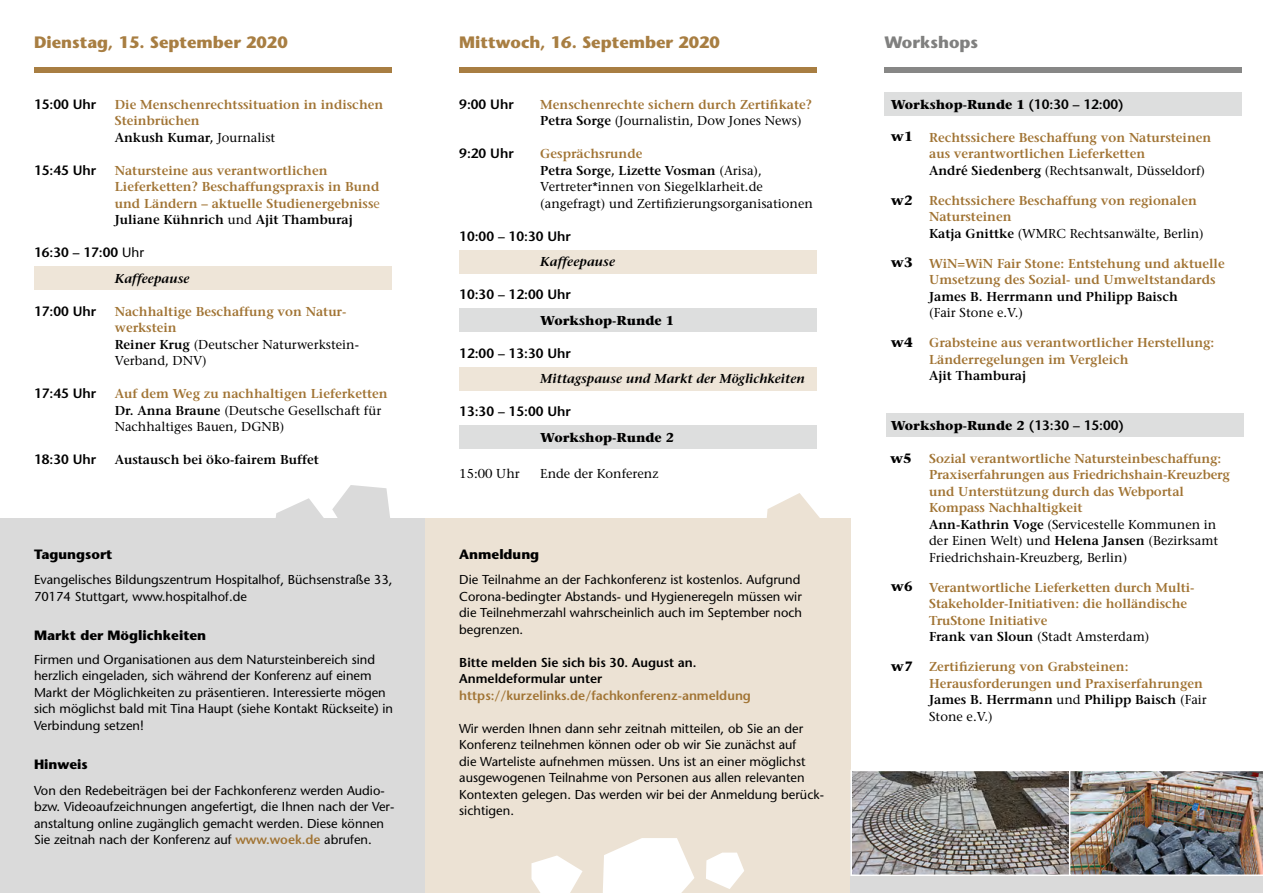
<style>
.page{position:relative;width:1263px;height:893px;background:#fff}
.page>*{position:absolute;margin:0;border:0;box-sizing:border-box;transform-origin:0 0}
.t1{font:700 16.5px "Stone Sans";color:#a87e42}
.t2{font:700 16.5px "Stone Sans";color:#80807f}
.t3{font:600 13.5px "Stone Sans";color:#000}
.t4{font:700 13.5px "Stone Sans";color:#000}
.t5{font:700 13.5px "Stone Serif";color:#000}
.t6{font:600 12.9px/16.5px "Stone Serif";color:#a17434}
.t7{font:12.9px/16.5px "Stone Sans";color:#000}
.t8{font:12.9px/16.5px "Stone Serif";color:#000}
.t9{font:700 12.9px "Stone Serif";color:#000}
.t10{font:600 12.9px "Stone Serif";color:#000}
.t11{font:italic 600 12.9px "Stone Serif";letter-spacing:-.005em;color:#000}
.t12{font:600 12.9px/16.5px "Stone Sans";color:#000}
.t13{font:600 12.9px "Stone Sans";color:#a17434}
.s1{color:#000}
.s2{font-weight:400;color:#000}
.s3{font-weight:400}
.s4{font-weight:600;color:#a17434}
.s5{font-weight:600}
.s6{font-family:"Stone Sans";font-weight:600;font-size:13.5px}
</style>
<div class="page">
<div style="left:459px;top:367px;width:357px;height:23px;background:#eee5d8"></div>
<div style="left:34px;top:266px;width:357px;height:24px;background:#eee5d8"></div>
<div style="left:459px;top:250px;width:357px;height:23px;background:#eee5d8"></div>
<div style="left:0;top:519px;width:425px;height:374px;background:#dadada"></div>
<div style="left:425px;top:519px;width:425px;height:374px;background:#ece2d4"></div>
<svg style="left:706px;top:853px;width:38px;height:36px"></svg>
<svg style="left:603px;top:838px;width:91px;height:55px"></svg>
<div style="left:887px;top:414px;width:357px;height:23px;background:#dddede"></div>
<div style="left:884px;top:92px;width:358px;height:24px;background:#dddede"></div>
<div style="left:459px;top:425px;width:357px;height:23px;background:#dddede"></div>
<div style="left:459px;top:309px;width:357px;height:23px;background:#dddede"></div>
<div style="left:34px;top:67px;width:357px;height:5px;background:#a87e42"></div>
<div style="left:459px;top:67px;width:357px;height:5px;background:#a87e42"></div>
<div style="left:884px;top:67px;width:358px;height:5px;background:#878786"></div>
<div style="left:850px;top:783px;width:413px;height:110px;background:#dadada"></div>
<img style="left:853px;top:773px;width:216px;height:100px">
<div style="left:850px;top:770px;width:234px;height:106px;border:2px solid #fff"></div>
<img style="left:1069px;top:770px;width:194px;height:106px">
<svg style="left:531px;top:855px;width:51px;height:38px"></svg>
<svg style="left:272px;top:485px;width:119px;height:34px"></svg>
<svg style="left:765px;top:493px;width:59px;height:26px"></svg>
<p class="t1" style="left:34px;top:32px;width:255px">Dienstag, 15. September 2020</p>
<p class="t1" style="left:459px;top:32px;width:262px">Mittwoch, 16. September 2020</p>
<p class="t2" style="left:884px;top:32px;width:95px">Workshops</p>
<p class="t3" style="left:34px;top:95px;width:64px">15:00 Uhr</p>
<p class="t6" style="left:115px;top:96px;width:270px">Die Menschenrechtssituation in indischen<br>Steinbrüchen<br><span class="s1">Ankush Kumar,</span> <span class="s2">Journalist</span></p>
<p class="t3" style="left:34px;top:161px;width:64px">15:45 Uhr</p>
<p class="t6" style="left:115px;top:162px;width:267px">Natursteine aus verantwortlichen Lieferketten? Beschaffungspraxis in Bund und Ländern – aktuelle Studienergebniss<span class="s3">e </span><span class="s1">Juliane Kühnrich</span> <span class="s2">und</span> <span class="s1">Ajit Thamburaj</span></p>
<p class="t3" style="left:34px;top:244px;width:112px">16:30 – 17:00 <span class="s3">Uhr</span></p>
<p class="t11" style="left:115px;top:270px;width:76px">Kaffeepause</p>
<p class="t3" style="left:34px;top:302px;width:64px">17:00 Uhr</p>
<p class="t6" style="left:115px;top:303px;width:246px">Nachhaltige Beschaffung von Natur&shy;werkstein<br><span class="s1">Reiner Krug</span> <span class="s2">(Deutscher Naturwerkstein-<br>Verband, DNV)</span></p>
<p class="t3" style="left:34px;top:385px;width:64px">17:45 Uhr</p>
<p class="t8" style="left:115px;top:385px;width:274px"><span class="s4">Auf dem Weg zu nachhaltigen Lieferketten<br></span><span class="s5">Dr. Anna Braune</span> (Deutsche Gesellschaft für<br>Nachhaltiges Bauen, DGNB)</p>
<p class="t3" style="left:34px;top:451px;width:64px">18:30 Uhr</p>
<p class="t10" style="left:115px;top:452px;width:205px">Austausch bei öko-fairem Buffet</p>
<p class="t4" style="left:34px;top:545px;width:80px">Tagungsort</p>
<p class="t7" style="left:34px;top:571px;width:360px">Evangelisches Bildungszentrum Hospitalhof, Büchsenstraße 33,<br>70174 Stuttgart, www.hospitalhof.de</p>
<p class="t4" style="left:34px;top:626px;width:174px">Markt der Möglichkeiten</p>
<p class="t7" style="left:34px;top:651px;width:361px">Firmen und Organisationen aus dem Natursteinbereich sind herzlich eingeladen, sich während der Konferenz auf einem Markt der Möglichkeiten zu präsentieren. Interessierte mögen sich möglichst bald mit Tina Haupt (siehe Kontakt Rückseite) in Verbindung setzen!</p>
<p class="t4" style="left:34px;top:756px;width:55px">Hinweis</p>
<p class="t7" style="left:34px;top:782px;width:362px">Von den Redebeiträgen bei der Fachkonferenz werden Audio&shy;bzw. Videoaufzeichnungen angefertigt, die Ihnen nach der Ver&shy;anstaltung online zugänglich gemacht werden. Diese können Sie zeitnah nach der Konferenz auf <span class="s4">www.woek.de</span> abrufen.</p>
<p class="t3" style="left:459px;top:95px;width:56px">9:00 Uhr</p>
<p class="t6" style="left:540px;top:96px;width:273px">Menschenrechte sichern durch Zertifikate?<br><span class="s1">Petra Sorge</span> <span class="s2">(Journalistin, Dow Jones News)</span></p>
<p class="t3" style="left:459px;top:145px;width:56px">9:20 Uhr</p>
<p class="t8" style="left:540px;top:145px;width:274px"><span class="s4">Gesprächsrunde<br></span><span class="s5">Petra Sorge, Lizette Vosman</span> (Arisa), Vertreter*innen von Siegelklarheit.de (angefragt) und Zertifizierungsorganisationen</p>
<p class="t3" style="left:459px;top:227px;width:113px">10:00 – 10:30 Uhr</p>
<p class="t11" style="left:540px;top:254px;width:76px">Kaffeepause</p>
<p class="t3" style="left:459px;top:286px;width:113px">10:30 – 12:00 Uhr</p>
<p class="t9" style="left:540px;top:312px;width:135px">Workshop-Runde 1</p>
<p class="t3" style="left:459px;top:344px;width:113px">12:00 – 13:30 Uhr</p>
<p class="t11" style="left:540px;top:371px;width:266px">Mittagspause und Markt der Möglichkeiten</p>
<p class="t3" style="left:459px;top:403px;width:113px">13:30 – 15:00 Uhr</p>
<p class="t9" style="left:540px;top:429px;width:135px">Workshop-Runde 2</p>
<p class="t8" style="left:459px;top:465px;width:62px">15:00 Uhr</p>
<p class="t8" style="left:540px;top:465px;width:120px">Ende der Konferenz</p>
<p class="t4" style="left:459px;top:545px;width:82px">Anmeldung</p>
<p class="t7" style="left:459px;top:571px;width:344px">Die Teilnahme an der Fachkonferenz ist kostenlos. Aufgrund Corona-bedingter Abstands- und Hygieneregeln müssen wir die Teilnehmerzahl wahrscheinlich auch im September noch begrenzen.</p>
<p class="t12" style="left:459px;top:654px;width:239px">Bitte melden Sie sich bis 30. August an.<br>Anmeldeformular unter</p>
<p class="t13" style="left:459px;top:687px;width:293px">https://kurzelinks.de/fachkonferenz-anmeldung</p>
<p class="t7" style="left:459px;top:720px;width:366px">Wir werden Ihnen dann sehr zeitnah mitteilen, ob Sie an der Konferenz teilnehmen können oder ob wir Sie zunächst auf<br>die Warteliste aufnehmen müssen. Uns ist an einer möglichst ausgewogenen Teilnahme von Personen aus allen relevanten Kontexten gelegen. Das werden wir bei der Anmeldung berück&shy;sichtigen.</p>
<p class="t9" style="left:891px;top:96px;width:234px">Workshop-Runde 1 <span class="s6">(10:30 – 12:00)</span></p>
<p class="t6" style="left:929px;top:129px;width:284px">Rechtssichere Beschaffung von Natursteinen aus verantwortlichen Lieferketten<br><span class="s1">André Siedenberg</span> <span class="s2">(Rechtsanwalt, Düsseldorf)</span></p>
<p class="t6" style="left:929px;top:192px;width:276px">Rechtssichere Beschaffung von regionalen<br>Natursteinen<br><span class="s1">Katja Gnittke</span> <span class="s2">(WMRC Rechtsanwälte, Berlin)</span></p>
<p class="t6" style="left:929px;top:255px;width:297px">WiN=WiN Fair Stone: Entstehung und aktuelle<br>Umsetzung des Sozial- und Umweltstandards</p>
<p class="t10" style="left:929px;top:288px;width:250px">James B. Herrmann und Philipp Baisch</p>
<p class="t8" style="left:929px;top:304px;width:96px">(Fair Stone e.V.)</p>
<p class="t6" style="left:929px;top:334px;width:287px">Grabsteine aus verantwortlicher Herstellung:<br>Länderregelungen im Vergleich</p>
<p class="t10" style="left:929px;top:368px;width:98px">Ajit Thamburaj</p>
<p class="t9" style="left:891px;top:417px;width:235px">Workshop-Runde 2 <span class="s6">(13:30 – 15:00)</span></p>
<p class="t6" style="left:929px;top:450px;width:302px">Sozial verantwortliche Natursteinbeschaffung:<br>Praxiserfahrungen aus Friedrichshain-Kreuzberg und Unterstützung durch das Webportal Kompass Nachhaltigkeit<br><span class="s1">Ann-Kathrin Voge</span> <span class="s2">(Servicestelle Kommunen in der Einen Welt) und</span> <span class="s1">Helena Jansen</span> <span class="s2">(Bezirksamt Friedrichshain-Kreuzberg, Berlin)</span></p>
<p class="t6" style="left:929px;top:579px;width:267px">Verantwortliche Lieferketten durch Multi-Stakeholder-Initiativen: die holländische TruStone Initiative<br><span class="s1">Frank van Sloun</span> <span class="s2">(Stadt Amsterdam)</span></p>
<p class="t6" style="left:929px;top:658px;width:279px">Zertifizierung von Grabsteinen:<br>Herausforderungen und Praxiserfahrungen <span class="s1">James B. Herrmann</span> <span class="s2">und</span> <span class="s1">Philipp Baisch</span> <span class="s2">(Fair Stone e.V.)</span></p>
<p class="t5" style="left:891px;top:128px;width:23px">w1</p>
<p class="t5" style="left:891px;top:192px;width:23px">w2</p>
<p class="t5" style="left:891px;top:254px;width:23px">w3</p>
<p class="t5" style="left:891px;top:333px;width:23px">w4</p>
<p class="t5" style="left:890px;top:449px;width:23px">w5</p>
<p class="t5" style="left:891px;top:578px;width:23px">w6</p>
<p class="t5" style="left:891px;top:658px;width:23px">w7</p>
</div>
